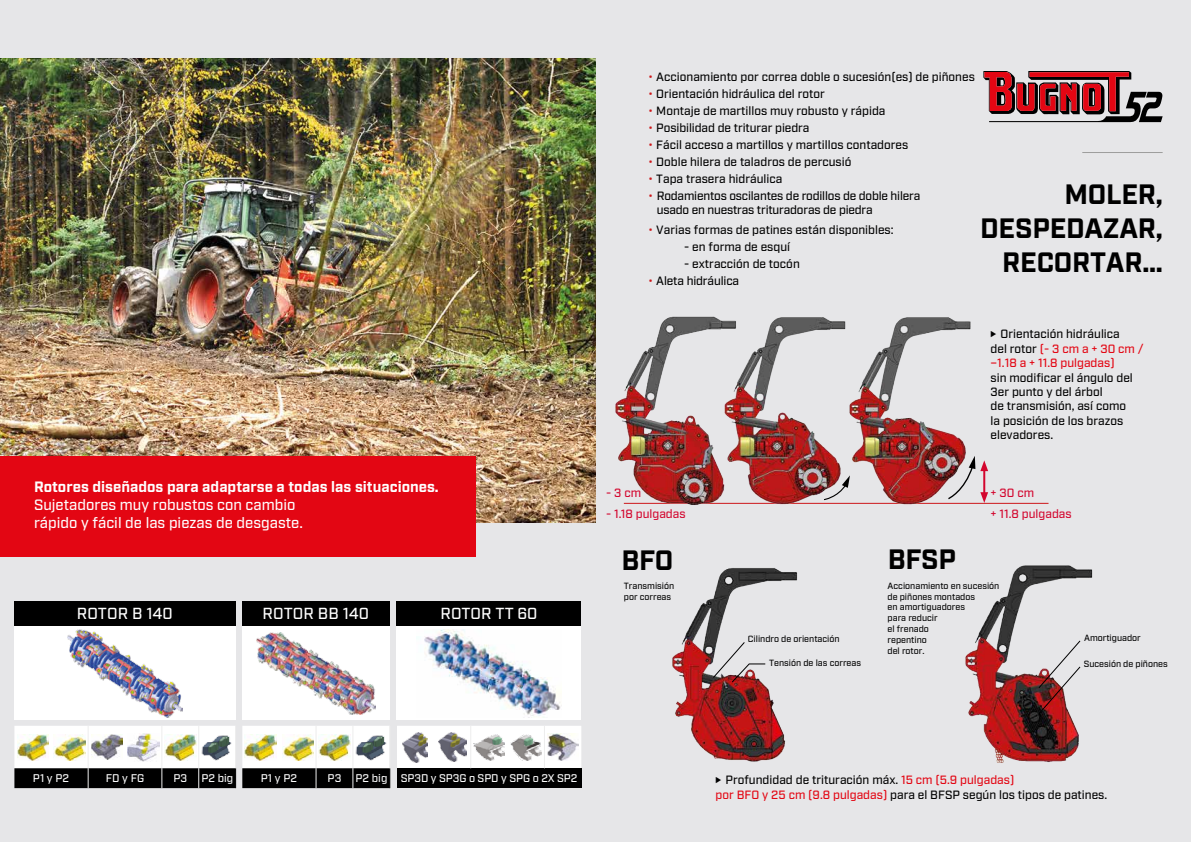
<style>
.page{position:relative;width:1191px;height:842px;background:#e6e6e8}
.page>*{position:absolute;margin:0;border:0;box-sizing:border-box;transform-origin:0 0}
.t1{font:700 28px/33.6px "Industry W00";letter-spacing:-.01em;color:#000;text-align:right}
.t2{font:500 16px "Industry W00";color:#fff}
.t3{font:500 15px/18px "Industry W00";color:#fff}
.t4{font:700 15px "Industry W00";color:#fff}
.t5{font:500 12px/17px "Industry W00";color:#000}
.t6{font:500 12px/14.4px "Industry W00";color:#e30613}
.t7{font:500 12px/21.2px "Industry W00";color:#d3062e}
.t8{font:500 11.1px "Industry W00";color:#fff}
.t9{font:500 9px/10.8px "Industry W00";color:#000}
.s1{color:#cd171a}
.s2{color:#000}
.s3{color:#e30613}
</style>
<div class="page">
<img style="left:965px;top:565px;width:128px;height:198px">
<img style="left:672px;top:568px;width:126px;height:194px">
<img style="left:0;top:58px;width:595px;height:464px">
<div style="left:0;top:456px;width:475px;height:100px;background:#e30613"></div>
<svg style="left:983px;top:71px;width:179px;height:51px"></svg>
<hr style="left:1082px;top:152px;width:80px;height:1px;background:#9d9d9c">
<svg style="left:1037px;top:639px;width:44px;height:76px"></svg>
<svg style="left:712px;top:641px;width:54px;height:42px"></svg>
<hr style="left:624px;top:503px;width:424px;height:1px;background:#cd171a">
<img style="left:615px;top:316px;width:361px;height:189px">
<svg style="left:822px;top:475px;width:28px;height:25px"></svg>
<svg style="left:947px;top:456px;width:41px;height:47px"></svg>
<div style="left:397px;top:726px;width:184px;height:42px;background:#fff"></div>
<div style="left:397px;top:768px;width:184px;height:20px;background:#000"></div>
<hr style="left:470px;top:726px;width:1px;height:42px;background:#ededed">
<hr style="left:544px;top:726px;width:1px;height:42px;background:#ededed">
<svg style="left:14px;top:726px;width:222px;height:62px;background:#838382"></svg>
<div style="left:397px;top:601px;width:184px;height:25px;background:#000"></div>
<div style="left:397px;top:626px;width:184px;height:94px;background:#fff"></div>
<div style="left:14px;top:601px;width:221px;height:25px;background:#000"></div>
<div style="left:14px;top:626px;width:221px;height:94px;background:#fff"></div>
<img style="left:424px;top:629px;width:137px;height:87px">
<img style="left:67px;top:629px;width:115px;height:88px">
<img style="left:473px;top:734px;width:32px;height:26px">
<img style="left:402px;top:732px;width:26px;height:30px">
<img style="left:17px;top:735px;width:31px;height:25px">
<img style="left:91px;top:735px;width:31px;height:25px">
<img style="left:54px;top:734px;width:31px;height:26px">
<img style="left:128px;top:733px;width:31px;height:28px">
<img style="left:165px;top:734px;width:31px;height:26px">
<img style="left:201px;top:734px;width:31px;height:26px">
<img style="left:510px;top:734px;width:31px;height:26px">
<img style="left:438px;top:733px;width:28px;height:29px">
<svg style="left:242px;top:726px;width:148px;height:62px;background:#838383"></svg>
<div style="left:242px;top:601px;width:147px;height:25px;background:#000"></div>
<div style="left:242px;top:626px;width:147px;height:94px;background:#fff"></div>
<img style="left:256px;top:632px;width:119px;height:83px">
<img style="left:319px;top:734px;width:31px;height:26px">
<img style="left:245px;top:735px;width:31px;height:25px">
<img style="left:356px;top:734px;width:31px;height:26px">
<img style="left:282px;top:734px;width:31px;height:26px">
<img style="left:547px;top:734px;width:31px;height:27px">
<p class="t4" style="left:34px;top:480px;width:406px">Rotores diseñados para adaptarse a todas las situaciones.</p>
<p class="t3" style="left:34px;top:495px;width:270px">Sujetadores muy robustos con cambio rápido y fácil de las piezas de desgaste.</p>
<h2 class="t2" style="left:77px;top:605px;width:97px">ROTOR B 140</h2>
<h2 class="t2" style="left:440px;top:605px;width:99px">ROTOR TT 60</h2>
<h2 class="t2" style="left:262px;top:605px;width:108px">ROTOR BB 140</h2>
<p class="t5" style="left:648px;top:68px;width:328px"><span class="s1">ï</span> Accionamiento por correa doble o sucesión(es) de piñones <span class="s1">ï</span> Orientación hidráulica del rotor<br><span class="s1">ï</span> Montaje de martillos muy robusto y rápida<br><span class="s1">ï</span> Posibilidad de triturar piedra</p>
<p class="t5" style="left:648px;top:153px;width:205px"><span class="s1">ï</span> Doble hilera de taladros de percusió</p>
<p class="t5" style="left:648px;top:136px;width:262px"><span class="s1">ï</span> Fácil acceso a martillos y martillos contadores</p>
<p class="t5" style="left:648px;top:170px;width:274px"><span class="s1">ï</span> Tapa trasera hidráulica<br><span class="s1">ï</span> Rodamientos oscilantes de rodillos de doble hilera</p>
<p class="t5" style="left:648px;top:200px;width:247px;line-height:19.6px;text-indent:8px">usado en nuestras trituradoras de piedra<br><span class="s1">ï</span> Varias formas de patines están disponibles:</p>
<p class="t5" style="left:684px;top:238px;width:107px">- en forma de esquí</p>
<p class="t5" style="left:648px;top:255px;width:153px;text-indent:36px">- extracción de tocón <span class="s1">ï</span> Aleta hidráulica</p>
<h1 class="t1" style="left:980px;top:179px;width:184px">MOLER,<br>DESPEDAZAR,<br>RECORTAR...</h1>
<p class="t6" style="left:990px;top:327px;width:155px;text-indent:10px"><span class="s2">Orientación hidráulica<br>del rotor</span> (- 3 cm a + 30 cm / –1.18 a + 11.8 pulgadas)</p>
<p class="t5" style="left:990px;top:370px;width:144px;line-height:14.4px">sin modificar el ángulo del<br>3er punto y del árbol<br>de transmisión, así como la posición de los brazos elevadores.</p>
<p class="t7" style="left:606px;top:481px;width:36px">- 3 cm</p>
<p class="t7" style="left:606px;top:503px;width:81px">- 1.18 pulgadas</p>
<h1 class="t1" style="left:621px;top:545px;width:54px">BFO</h1>
<h1 class="t1" style="left:887px;top:544px;width:70px">BFSP</h1>
<p class="t7" style="left:990px;top:481px;width:83px">+ 30 cm<br>+ 11.8 pulgadas</p>
<p class="t9" style="left:624px;top:580px;width:52px">Transmisión por correas</p>
<p class="t9" style="left:887px;top:580px;width:113px">Accionamiento en sucesión de piñones montados<br>en amortiguadores<br>para reducir<br>el frenado<br>repentino<br>del rotor.</p>
<p class="t9" style="left:748px;top:633px;width:93px">Cilindro de orientación</p>
<p class="t9" style="left:1084px;top:632px;width:58px">Amortiguador</p>
<p class="t9" style="left:769px;top:657px;width:93px">Tensión de las correas</p>
<p class="t9" style="left:1083px;top:658px;width:85px">Sucesión de piñones</p>
<p class="t8" style="left:33px;top:772px;width:38px">P1 y P2</p>
<p class="t8" style="left:106px;top:772px;width:40px">FD y FG</p>
<p class="t8" style="left:173px;top:772px;width:15px">P3</p>
<p class="t8" style="left:201px;top:772px;width:33px">P2 big</p>
<p class="t8" style="left:401px;top:772px;width:178px">SP3D y SP3G o SPD y SPG o 2X SP2</p>
<p class="t8" style="left:261px;top:772px;width:38px">P1 y P2</p>
<p class="t8" style="left:328px;top:772px;width:15px">P3</p>
<p class="t8" style="left:355px;top:772px;width:33px">P2 big</p>
<p class="t5" style="left:715px;top:773px;width:393px;line-height:14.4px;text-indent:10px">Profundidad de trituración máx. <span class="s3">15 cm (5.9 pulgadas)<br>por BFO y 25 cm (9.8 pulgadas)</span> para el BFSP según los tipos de patines.</p>
</div>
